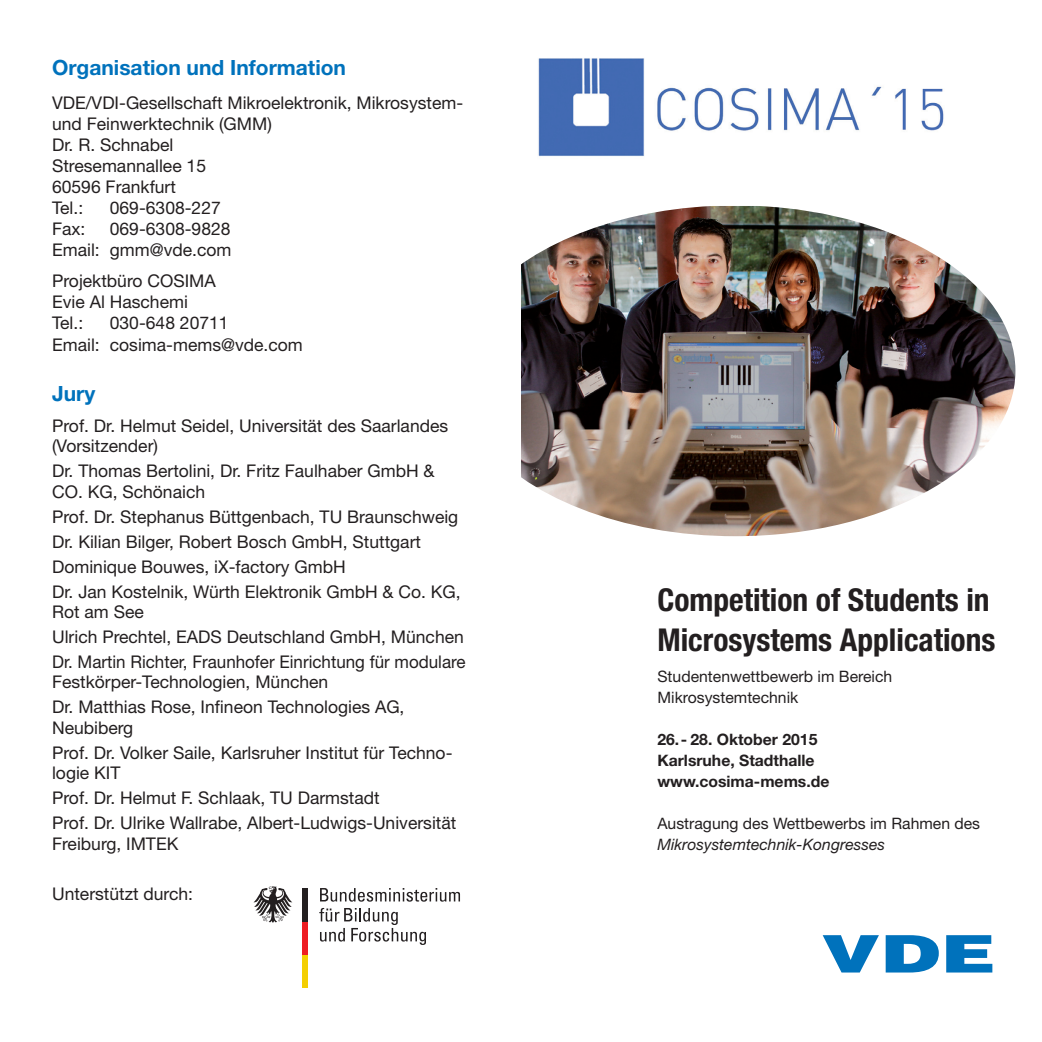
<style>
.page{position:relative;width:1042px;height:1042px;background:#fff}
.page>*{position:absolute;margin:0;border:0;box-sizing:border-box;transform-origin:0 0}
.t1{font:700 condensed 31.5px/39.4px "Helvetica Neue LT Std";color:#231f20}
.t2{font:700 21px "Helvetica Neue LT Std";color:#0072bc}
.t3{font:17.5px/20.1px "Helvetica Neue LT Std";color:#231f20}
.t4{font:15.75px/21px "Helvetica Neue LT Std";color:#231f20}
.t5{font:700 15.75px "Helvetica Neue LT Std";color:#231f20}
.s1{font-style:italic}
</style>
<div class="page">
<svg style="left:822px;top:935px;width:57px;height:37px"></svg>
<svg style="left:885px;top:935px;width:54px;height:37px"></svg>
<svg style="left:946px;top:935px;width:46px;height:37px"></svg>
<svg style="left:319px;top:908px;width:107px;height:37px"></svg>
<svg style="left:320px;top:888px;width:140px;height:13px"></svg>
<div style="left:302px;top:954px;width:6px;height:34px;background:#f4cf02"></div>
<div style="left:302px;top:921px;width:6px;height:33px;background:#ee1d23"></div>
<div style="left:302px;top:888px;width:6px;height:33px;background:#231f20"></div>
<svg style="left:253px;top:886px;width:39px;height:36px"></svg>
<img style="left:521px;top:206px;width:494px;height:330px">
<img style="left:538px;top:58px;width:107px;height:99px">
<img style="left:657px;top:86px;width:287px;height:45px">
<p class="t2" style="left:52px;top:54px;width:295px">Organisation und Information</p>
<p class="t3" style="left:52px;top:92px;width:413px;line-height:21px">VDE/VDI-Gesellschaft Mikroelektronik, Mikrosystem&shy;und Feinwerktechnik (GMM)</p>
<p class="t3" style="left:52px;top:134px;width:123px">Dr. R. Schnabel</p>
<p class="t3" style="left:52px;top:155px;width:155px">Stresemannallee 15</p>
<p class="t3" style="left:52px;top:176px;width:125px">60596 Frankfurt</p>
<p class="t3" style="left:52px;top:197px;width:33px">Tel.:</p>
<p class="t3" style="left:110px;top:197px;width:112px">069-6308-227</p>
<p class="t3" style="left:52px;top:218px;width:35px">Fax:</p>
<p class="t3" style="left:110px;top:218px;width:122px">069-6308-9828</p>
<p class="t3" style="left:52px;top:239px;width:181px">Email: gmm@vde.com</p>
<p class="t3" style="left:52px;top:270px;width:165px">Projektbüro COSIMA</p>
<p class="t3" style="left:52px;top:291px;width:137px">Evie Al Haschemi</p>
<p class="t3" style="left:52px;top:312px;width:33px">Tel.:</p>
<p class="t3" style="left:110px;top:312px;width:120px">030-648 20711</p>
<p class="t3" style="left:52px;top:334px;width:252px">Email: cosima-mems@vde.com</p>
<p class="t2" style="left:52px;top:381px;width:45px">Jury</p>
<p class="t3" style="left:52px;top:416px;width:398px">Prof. Dr. Helmut Seidel, Universität des Saarlandes (Vorsitzender)</p>
<p class="t3" style="left:52px;top:461px;width:384px">Dr. Thomas Bertolini, Dr. Fritz Faulhaber GmbH &amp;<br>CO. KG, Schönaich</p>
<p class="t3" style="left:52px;top:506px;width:408px">Prof. Dr. Stephanus Büttgenbach, TU Braunschweig</p>
<p class="t3" style="left:52px;top:531px;width:370px">Dr. Kilian Bilger, Robert Bosch GmbH, Stuttgart</p>
<p class="t3" style="left:52px;top:556px;width:295px">Dominique Bouwes, iX-factory GmbH</p>
<p class="t3" style="left:52px;top:581px;width:410px">Dr. Jan Kostelnik, Würth Elektronik GmbH &amp; Co. KG,<br>Rot am See</p>
<p class="t3" style="left:52px;top:626px;width:413px">Ulrich Prechtel, EADS Deutschland GmbH, München</p>
<p class="t3" style="left:52px;top:652px;width:415px">Dr. Martin Richter, Fraunhofer Einrichtung für modulare<br>Festkörper-Technologien, München</p>
<p class="t3" style="left:52px;top:697px;width:354px">Dr. Matthias Rose, Infineon Technologies AG,<br>Neubiberg</p>
<p class="t3" style="left:52px;top:742px;width:402px">Prof. Dr. Volker Saile, Karlsruher Institut für Techno&shy;logie KIT</p>
<p class="t3" style="left:52px;top:787px;width:329px">Prof. Dr. Helmut F. Schlaak, TU Darmstadt</p>
<p class="t3" style="left:52px;top:812px;width:406px;line-height:21px">Prof. Dr. Ulrike Wallrabe, Albert-Ludwigs-Universität<br>Freiburg, IMTEK</p>
<p class="t3" style="left:52px;top:884px;width:142px">Unterstützt durch:</p>
<p class="t1" style="left:657px;top:580px;width:339px">Competition of Students in<br>Microsystems Applications</p>
<p class="t4" style="left:657px;top:665px;width:236px">Studentenwettbewerb im Bereich<br>Mikrosystemtechnik</p>
<p class="t5" style="left:657px;top:729px;width:161px">26.- 28. Oktober 2015</p>
<p class="t5" style="left:657px;top:750px;width:159px">Karlsruhe, Stadthalle</p>
<p class="t5" style="left:657px;top:771px;width:173px">www.cosima-mems.de</p>
<p class="t4" style="left:657px;top:812px;width:324px">Austragung des Wettbewerbs im Rahmen des<br><span class="s1">Mikrosystemtechnik-Kongresses</span></p>
</div>
